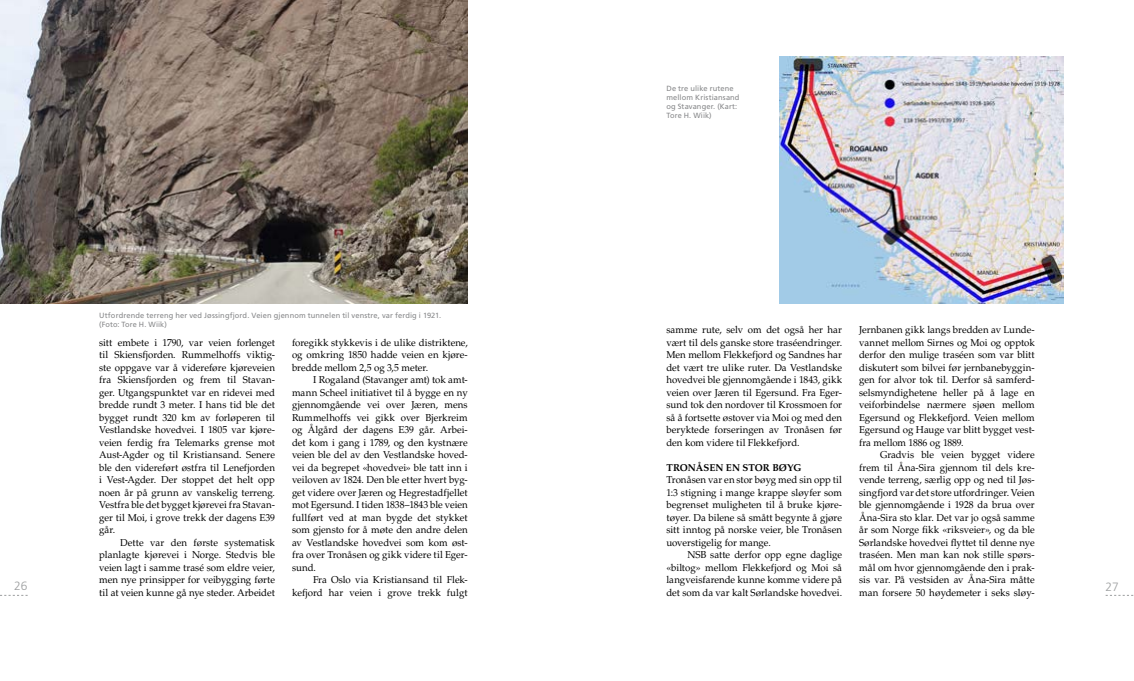
<style>
.page{position:relative;width:1134px;height:681px;background:#fff}
.page>*{position:absolute;margin:0;border:0;box-sizing:border-box;transform-origin:0 0}
.t1{font:300 12px "Frutiger LT Std";color:#9c9e9f}
.t2{font:10px/12.5px "Palatino LT Std";color:#000;text-align:justify}
.t3{font:700 10px "Palatino LT Std";color:#000}
.t4{font:7.5px/9px "Frutiger LT Std";letter-spacing:.015em;color:#87888a}
</style>
<div class="page">
<img style="left:780px;top:57px;width:283px;height:246px">
<img style="left:0;top:0;width:468px;height:303px">
<p class="t4" style="left:666px;top:84px;width:75px">De tre ulike rutene mellom Kristiansand og Stavanger. (Kart:<br>Tore H. Wiik)</p>
<p class="t4" style="left:99px;top:310px;width:344px">Utfordrende terreng her ved Jøssingfjord. Veien gjennom tunnelen til venstre, var ferdig i 1921. (Foto: Tore H. Wiik)</p>
<p class="t2" style="left:666px;top:323px;width:177px">samme rute, selv om det også her har vært til dels ganske store traséendringer.<br>Men mellom Flekkefjord og Sandnes har det vært tre ulike ruter. Da Vestlandske hovedvei ble gjennomgående i 1843, gikk veien over Jæren til Egersund. Fra Eger&shy;sund tok den nordover til Krossmoen for så å fortsette østover via Moi og med den beryktede forseringen av Tronåsen før den kom videre til Flekkefjord.</p>
<p class="t3" style="left:666px;top:461px;width:137px">TRONÅSEN EN STOR BØYG</p>
<p class="t2" style="left:666px;top:473px;width:177px">Tronåsen var en stor bøyg med sin opp til 1:3 stigning i mange krappe sløyfer som begrenset muligheten til å bruke kjøre&shy;tøyer. Da bilene så smått begynte å gjøre sitt inntog på norske veier, ble Tronåsen uoverstigelig for mange.</p>
<p class="t2" style="left:666px;top:548px;width:177px;text-indent:21px">NSB satte derfor opp egne daglige «biltog» mellom Flekkefjord og Moi så langveisfarende kunne komme videre på det som da var kalt Sørlandske hovedvei.</p>
<p class="t2" style="left:859px;top:323px;width:177px">Jernbanen gikk langs bredden av Lunde&shy;vannet mellom Sirnes og Moi og opptok derfor den mulige traséen som var blitt diskutert som bilvei før jernbanebyggin&shy;gen for alvor tok til. Derfor så samferd&shy;selsmyndighetene heller på å lage en veiforbindelse nærmere sjøen mellom Egersund og Flekkefjord. Veien mellom Egersund og Hauge var blitt bygget vest&shy;fra mellom 1886 og 1889.</p>
<p class="t2" style="left:859px;top:448px;width:177px;text-indent:21px">Gradvis ble veien bygget videre frem til Åna-Sira gjennom til dels kre&shy;vende terreng, særlig opp og ned til Jøs&shy;singfjord var det store utfordringer. Veien ble gjennomgående i 1928 da brua over Åna-Sira sto klar. Det var jo også samme år som Norge fikk «riksveier», og da ble Sørlandske hovedvei flyttet til denne nye traséen. Men man kan nok stille spørs&shy;mål om hvor gjennomgående den i prak&shy;sis var. På vestsiden av Åna-Sira måtte man forsere 50 høydemeter i seks sløy-</p>
<p class="t2" style="left:99px;top:336px;width:177px">sitt embete i 1790, var veien forlenget til Skiensfjorden. Rummelhoffs viktig&shy;ste oppgave var å videreføre kjøreveien fra Skiensfjorden og frem til Stavan&shy;ger. Utgangspunktet var en ridevei med bredde rundt 3 meter. I hans tid ble det bygget rundt 320 km av forløperen til Vestlandske hovedvei. I 1805 var kjøre&shy;veien ferdig fra Telemarks grense mot Aust-Agder og til Kristiansand. Senere ble den videreført østfra til Lenefjorden i Vest-Agder. Der stoppet det helt opp noen år på grunn av vanskelig terreng.<br>Vestfra ble det bygget kjørevei fra Stavan&shy;ger til Moi, i grove trekk der dagens E39 går.</p>
<p class="t2" style="left:99px;top:536px;width:177px;text-indent:21px">Dette var den første systematisk planlagte kjørevei i Norge. Stedvis ble veien lagt i samme trasé som eldre veier, men nye prinsipper for veibygging førte til at veien kunne gå nye steder. Arbeidet</p>
<p class="t2" style="left:292px;top:336px;width:177px">foregikk stykkevis i de ulike distriktene, og omkring 1850 hadde veien en kjøre&shy;bredde mellom 2,5 og 3,5 meter.</p>
<p class="t2" style="left:292px;top:373px;width:177px;text-indent:21px">I Rogaland (Stavanger amt) tok amt&shy;mann Scheel initiativet til å bygge en ny gjennomgående vei over Jæren, mens Rummelhoffs vei gikk over Bjerkreim og Ålgård der dagens E39 går. Arbei&shy;det kom i gang i 1789, og den kystnære veien ble del av den Vestlandske hoved&shy;vei da begrepet «hovedvei» ble tatt inn i veiloven av 1824. Den ble etter hvert byg&shy;get videre over Jæren og Hegrestadfjellet mot Egersund. I tiden 1838–1843 ble veien fullført ved at man bygde det stykket som gjensto for å møte den andre delen av Vestlandske hovedvei som kom øst&shy;fra over Tronåsen og gikk videre til Eger&shy;sund.</p>
<p class="t2" style="left:292px;top:573px;width:177px;text-align:right">Fra Oslo via Kristiansand til Flek&shy;kefjord har veien i grove trekk fulgt</p>
<p class="t1" style="left:14px;top:579px;width:15px">26</p>
<p class="t1" style="left:1106px;top:579px;width:15px">27</p>
</div>
